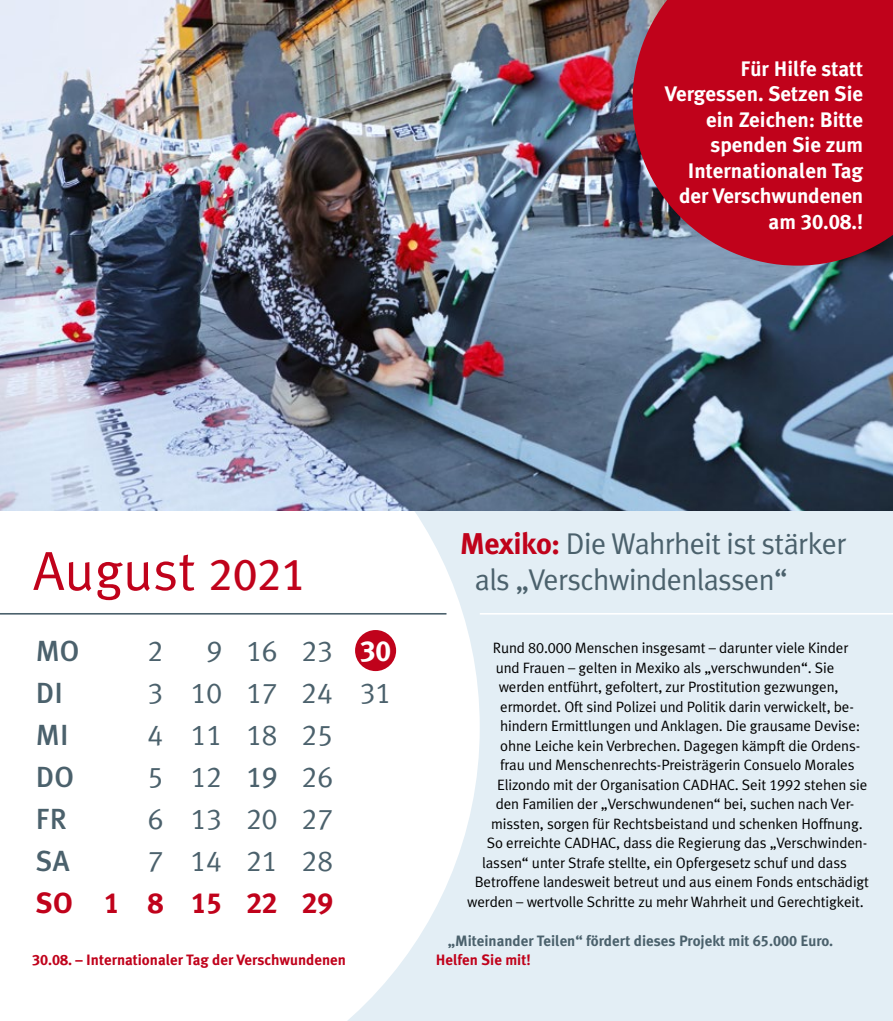
<style>
.page{position:relative;width:893px;height:1021px;background:#fff}
.page>*{position:absolute;margin:0;border:0;box-sizing:border-box;transform-origin:0 0}
.t1{font:55.05px "Meta Plus Normal";color:#c0021b}
.t2{font:30px/36px "Meta Plus Normal";letter-spacing:-.02em;color:#4b616c}
.t3{font:29.1px "Meta Plus Normal Caps";color:#4b616c}
.t4{font:500 29.1px "Meta Plus";color:#4b616c}
.t5{font:29.1px "Meta Plus Bold Caps";color:#c0021b}
.t6{font:700 21px/25.5px "Meta Plus";color:#fff;text-align:right}
.t7{font:21px "Meta Plus Bold Caps";color:#fff}
.t8{font:15px "Meta Plus Normal";letter-spacing:-.01em;color:#000}
.t9{font:700 15px/19.5px "Meta Plus";color:#4b616c}
.t10{font:700 15px "Meta Plus";color:#c0021b}
.s1{font-family:"Meta Plus";font-weight:700}
.s2{font-family:"Meta Plus Book Caps";font-size:45.3px}
.s3{font-family:"Meta Plus Bold Caps";color:#fff}
.s4{font-family:"Meta Plus Book Caps"}
.s5{font-family:"Meta Plus Bold Caps";font-weight:400}
.s6{font-family:"Meta Plus";font-weight:700;color:#c0021b}
.s7{font-family:"Meta Plus Normal Caps"}
.s8{color:#c0021b}
</style>
<div class="page">
<div style="left:0;top:510px;width:893px;height:510px;background:#e3eef5"></div>
<div style="left:0;top:510px;width:480px;height:510px;background:#fff"></div>
<img style="left:0;top:0;width:893px;height:510px">
<svg style="left:632px;top:0;width:261px;height:265px;background:#b50e27"></svg>
<hr style="left:0;top:613px;width:446px;height:1px;background:#4b616c">
<hr style="left:480px;top:613px;width:413px;height:1px;background:#fff">
<div style="left:355px;top:630px;width:41px;height:41px;background:#c0021b;border-radius:50%"></div>
<h3 class="t6" style="left:665px;top:56px;width:200px">Für Hilfe statt<br>Vergessen. Setzen Sie ein Zeichen: Bitte spenden Sie zum<br>Internationalen Tag der Verschwundenen</h3>
<h3 class="t7" style="left:769px;top:209px;width:96px"><span class="s1">am</span> 30.08.<span class="s1">!</span></h3>
<h1 class="t1" style="left:33px;top:539px;width:274px">August <span class="s2">2021</span></h1>
<h3 class="t4" style="left:36px;top:633px;width:45px">MO</h3>
<h3 class="t3" style="left:148px;top:633px;width:17px">2</h3>
<h3 class="t3" style="left:206px;top:633px;width:186px">9 16 23 <span class="s3">30</span></h3>
<h3 class="t4" style="left:36px;top:675px;width:28px">DI</h3>
<h3 class="t3" style="left:148px;top:675px;width:245px">3 10 17 24 31</h3>
<h3 class="t4" style="left:36px;top:717px;width:34px">MI</h3>
<h3 class="t3" style="left:148px;top:717px;width:187px">4 11 18 25</h3>
<h3 class="t4" style="left:36px;top:759px;width:39px">DO</h3>
<h3 class="t3" style="left:148px;top:759px;width:187px">5 12 <span class="s4">19</span> 26</h3>
<h3 class="t4" style="left:36px;top:801px;width:32px">FR</h3>
<h3 class="t3" style="left:148px;top:801px;width:187px">6 13 20 27</h3>
<h3 class="t4" style="left:36px;top:843px;width:35px">SA</h3>
<h3 class="t3" style="left:148px;top:843px;width:187px">7 14 21 28</h3>
<h3 class="t5" style="left:36px;top:885px;width:299px">SO 1 8152229</h3>
<p class="t10" style="left:32px;top:951px;width:315px"><span class="s5">30.08.</span> – Internationaler Tag der Verschwundenen</p>
<h2 class="t2" style="left:475px;top:525px;width:373px;text-indent:-15px"><span class="s6">Mexiko:</span> Die Wahrheit ist stärker als „Verschwindenlassen“</h2>
<p class="t8" style="left:493px;top:639px;width:357px">Rund <span class="s7">80.000</span> Menschen insgesamt – darunter viele Kinder</p>
<p class="t8" style="left:496px;top:658px;width:340px">und Frauen – gelten in Mexiko als „verschwunden“. Sie</p>
<p class="t8" style="left:499px;top:678px;width:341px">werden entführt, gefoltert, zur Prostitution gezwungen,</p>
<p class="t8" style="left:500px;top:697px;width:355px">ermordet. Oft sind Polizei und Politik darin verwickelt, be-</p>
<p class="t8" style="left:500px;top:717px;width:362px">hindern Ermittlungen und Anklagen. Die grausame Devise:</p>
<p class="t8" style="left:500px;top:736px;width:362px">ohne Leiche kein Verbrechen. Dagegen kämpft die Ordens-</p>
<p class="t8" style="left:500px;top:756px;width:356px">frau und Menschenrechts-Preisträgerin Consuelo Morales</p>
<p class="t8" style="left:497px;top:775px;width:372px">Elizondo mit der Organisation CADHAC. Seit <span class="s7">1992</span> stehen sie</p>
<p class="t8" style="left:496px;top:795px;width:360px">den Familien der „Verschwundenen“ bei, suchen nach Ver-</p>
<p class="t8" style="left:491px;top:814px;width:373px">missten, sorgen für Rechtsbeistand und schenken Hoffnung.</p>
<p class="t8" style="left:487px;top:834px;width:382px">So erreichte CADHAC, dass die Regierung das „Verschwinden-</p>
<p class="t8" style="left:482px;top:853px;width:366px">lassen“ unter Strafe stellte, ein Opfergesetz schuf und dass</p>
<p class="t8" style="left:475px;top:873px;width:396px">Betroffene landesweit betreut und aus einem Fonds entschädigt</p>
<p class="t8" style="left:467px;top:892px;width:398px">werden – wertvolle Schritte zu mehr Wahrheit und Gerechtigkeit.</p>
<p class="t9" style="left:436px;top:930px;width:399px;text-indent:12px">„Miteinander Teilen“ fördert dieses Projekt mit <span class="s5">65.000</span> Euro.<br><span class="s8">Helfen Sie mit!</span></p>
</div>
